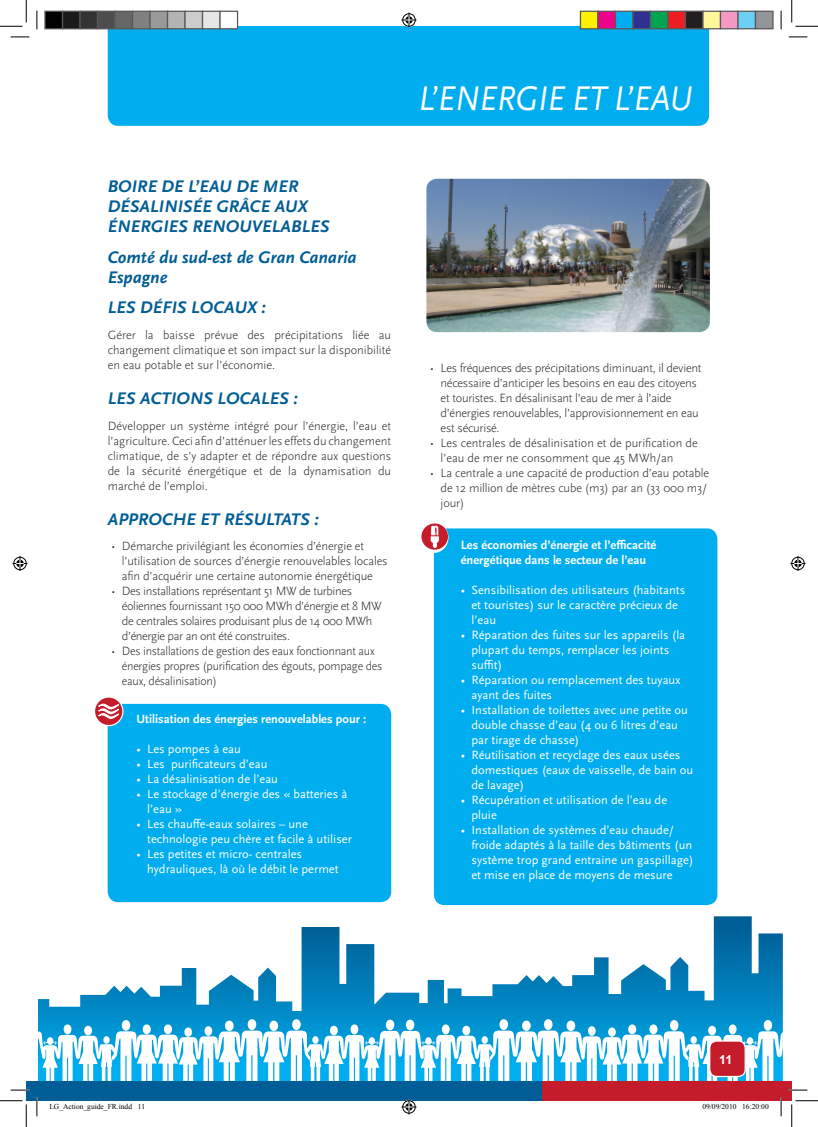
<style>
.page{position:relative;width:818px;height:1127px;background:#fff}
.page>*{position:absolute;margin:0;border:0;box-sizing:border-box;transform-origin:0 0}
.heading_1{font:italic 35.75px "Scala Sans Pro";letter-spacing:-.01em;color:#fff;scale:.91 1}
.heading_1-2{font:italic 700 17.5px/20px "Scala Sans Pro";letter-spacing:.01em;color:#005d95}
.t1{font:300 12.5px/15px "Scala Sans Pro";letter-spacing:-.02em;color:#231f20}
.text_box_content{font:12.5px/15px "Scala Sans Pro";color:#fff}
.text_box_content-2{font:700 12.5px/15px "Scala Sans Pro";color:#fff}
.t2{font:300 12.5px/15px "Scala Sans Pro";color:#231f20}
.t3{font:700 12.5px "Arial";color:#fff}
.t4{font:7.5px "Times New Roman";color:#000}
</style>
<div class="page">
<svg style="left:38px;top:916px;width:745px;height:102px"></svg>
<svg style="left:38px;top:1018px;width:745px;height:62px"></svg>
<div style="left:26px;top:1080px;width:516px;height:20px;background:#005d95"></div>
<div style="left:542px;top:1080px;width:250px;height:20px;background:#c51c2b"></div>
<div style="left:710px;top:1040px;width:35px;height:36px;background:#c51c2b;border-radius:7px"></div>
<div style="left:709px;top:1040px;width:37px;height:36px;border:1px solid #fff;border-radius:7px"></div>
<div style="left:108px;top:26px;width:601px;height:100px;background:#00aeef"></div>
<div style="left:108px;top:703px;width:283px;height:198px;background:#00aeef;border-radius:11px"></div>
<svg style="left:95px;top:697px;width:28px;height:28px"></svg>
<div style="left:94px;top:696px;width:29px;height:30px;border:1px solid #fff;border-radius:50%"></div>
<svg style="left:97px;top:701px;width:23px;height:19px"></svg>
<img style="left:426px;top:179px;width:284px;height:153px">
<div style="left:434px;top:528px;width:283px;height:376px;background:#00aeef;border-radius:11px"></div>
<svg style="left:419px;top:522px;width:29px;height:31px"></svg>
<div style="left:421px;top:523px;width:27px;height:26px;background:#c51c2b;border-radius:50%"></div>
<svg style="left:430px;top:524px;width:9px;height:24px"></svg>
<svg style="left:11px;top:36px;width:18px;height:2px"></svg>
<svg style="left:788px;top:36px;width:19px;height:2px"></svg>
<svg style="left:11px;top:1089px;width:18px;height:1px"></svg>
<svg style="left:788px;top:1089px;width:19px;height:1px"></svg>
<svg style="left:36px;top:11px;width:2px;height:18px"></svg>
<svg style="left:36px;top:1097px;width:2px;height:18px"></svg>
<svg style="left:780px;top:11px;width:2px;height:18px"></svg>
<svg style="left:780px;top:1097px;width:2px;height:18px"></svg>
<svg style="left:0;top:0;width:27px;height:27px"></svg>
<svg style="left:0;top:1100px;width:27px;height:26px"></svg>
<svg style="left:791px;top:0;width:27px;height:27px"></svg>
<svg style="left:791px;top:1100px;width:27px;height:26px"></svg>
<svg style="left:401px;top:13px;width:15px;height:15px"></svg>
<svg style="left:401px;top:1099px;width:15px;height:15px"></svg>
<svg style="left:13px;top:556px;width:15px;height:15px"></svg>
<svg style="left:790px;top:556px;width:15px;height:15px"></svg>
<div style="left:45px;top:11px;width:18px;height:18px;background:#000"></div>
<div style="left:44px;top:11px;width:19px;height:18px;border:1px solid #595959"></div>
<div style="left:63px;top:11px;width:17px;height:18px;background:#1a1a1a"></div>
<div style="left:62px;top:11px;width:19px;height:18px;border:1px solid #595959"></div>
<div style="left:80px;top:11px;width:18px;height:18px;background:#333"></div>
<div style="left:79px;top:11px;width:19px;height:18px;border:1px solid #595959"></div>
<div style="left:98px;top:11px;width:17px;height:18px;background:#4d4d4d"></div>
<div style="left:97px;top:11px;width:19px;height:18px;border:1px solid #595959"></div>
<div style="left:115px;top:11px;width:18px;height:18px;background:#666"></div>
<div style="left:114px;top:11px;width:19px;height:18px;border:1px solid #595959"></div>
<div style="left:133px;top:11px;width:17px;height:18px;background:#808080"></div>
<div style="left:132px;top:11px;width:19px;height:18px;border:1px solid #595959"></div>
<div style="left:150px;top:11px;width:18px;height:18px;background:#999"></div>
<div style="left:149px;top:11px;width:19px;height:18px;border:1px solid #595959"></div>
<div style="left:168px;top:11px;width:17px;height:18px;background:#b3b3b3"></div>
<div style="left:167px;top:11px;width:19px;height:18px;border:1px solid #595959"></div>
<div style="left:185px;top:11px;width:18px;height:18px;background:#ccc"></div>
<div style="left:184px;top:11px;width:19px;height:18px;border:1px solid #595959"></div>
<div style="left:203px;top:11px;width:17px;height:18px;background:#e6e6e6"></div>
<div style="left:202px;top:11px;width:19px;height:18px;border:1px solid #595959"></div>
<div style="left:220px;top:11px;width:18px;height:18px;background:#fff"></div>
<div style="left:219px;top:11px;width:19px;height:18px;border:1px solid #595959"></div>
<div style="left:580px;top:11px;width:18px;height:18px;background:#fff101"></div>
<div style="left:580px;top:11px;width:18px;height:18px;border:1px solid #595959"></div>
<div style="left:598px;top:11px;width:17px;height:18px;background:#ed028c"></div>
<div style="left:597px;top:11px;width:19px;height:18px;border:1px solid #595959"></div>
<div style="left:615px;top:11px;width:18px;height:18px;background:#00aeef"></div>
<div style="left:615px;top:11px;width:18px;height:18px;border:1px solid #595959"></div>
<div style="left:633px;top:11px;width:17px;height:18px;background:#2e3092"></div>
<div style="left:632px;top:11px;width:19px;height:18px;border:1px solid #595959"></div>
<div style="left:650px;top:11px;width:18px;height:18px;background:#00a54f"></div>
<div style="left:650px;top:11px;width:18px;height:18px;border:1px solid #595959"></div>
<div style="left:668px;top:11px;width:17px;height:18px;background:#ee1d23"></div>
<div style="left:667px;top:11px;width:19px;height:18px;border:1px solid #595959"></div>
<div style="left:685px;top:11px;width:18px;height:18px;background:#231f20"></div>
<div style="left:685px;top:11px;width:18px;height:18px;border:1px solid #595959"></div>
<div style="left:703px;top:11px;width:17px;height:18px;background:#fff79a"></div>
<div style="left:702px;top:11px;width:19px;height:18px;border:1px solid #595959"></div>
<div style="left:720px;top:11px;width:18px;height:18px;background:#f499c2"></div>
<div style="left:720px;top:11px;width:18px;height:18px;border:1px solid #595959"></div>
<div style="left:738px;top:11px;width:17px;height:18px;background:#6bcff6"></div>
<div style="left:737px;top:11px;width:19px;height:18px;border:1px solid #595959"></div>
<div style="left:755px;top:11px;width:18px;height:18px;background:#939598"></div>
<div style="left:755px;top:11px;width:18px;height:18px;border:1px solid #595959"></div>
<p class="heading_1-2" style="left:108px;top:176px;width:223px">BOIRE DE L’EAU DE MER<br>DÉSALINISÉE GRÂCE AUX<br>ÉNERGIES RENOUVELABLES</p>
<p class="heading_1-2" style="left:108px;top:247px;width:250px">Comté du sud-est de Gran Canaria<br>Espagne</p>
<p class="heading_1-2" style="left:108px;top:297px;width:160px">LES DÉFIS LOCAUX :</p>
<p class="t1" style="left:108px;top:327px;width:285px;text-align:justify">Gérer la baisse prévue des précipitations liée au changement climatique et son impact sur la disponibilité en eau potable et sur l’économie.</p>
<p class="heading_1-2" style="left:108px;top:388px;width:191px">LES ACTIONS LOCALES :</p>
<p class="t1" style="left:108px;top:418px;width:285px;text-align:justify">Développer un système intégré pour l’énergie, l’eau et l’agriculture. Ceci afin d’atténuer les effets du changement climatique, de s’y adapter et de répondre aux questions de la sécurité énergétique et de la dynamisation du marché de l’emploi.</p>
<p class="heading_1-2" style="left:108px;top:509px;width:212px">APPROCHE ET RÉSULTATS :</p>
<p class="t1" style="left:122px;top:538px;width:267px;text-indent:-11px">• Démarche privilégiant les économies d’énergie et l’utilisation de sources d’énergie renouvelables locales afin d’acquérir une certaine autonomie énergétique</p>
<p class="t1" style="left:122px;top:583px;width:261px;text-indent:-11px">• Des installations représentant 51 MW de turbines éoliennes fournissant 150 000 MWh d’énergie et 8 MW de centrales solaires produisant plus de 14 000 MWh d’énergie par an ont été construites.</p>
<p class="t1" style="left:122px;top:643px;width:262px;text-indent:-11px">• Des installations de gestion des eaux fonctionnant aux énergies propres (purification des égouts, pompage des eaux, désalinisation)</p>
<p class="text_box_content-2" style="left:137px;top:711px;width:231px">Utilisation des énergies renouvelables pour :</p>
<p class="text_box_content" style="left:137px;top:741px;width:106px">• Les pompes à eau</p>
<p class="text_box_content" style="left:137px;top:756px;width:132px">• Les purificateurs d’eau</p>
<p class="text_box_content" style="left:137px;top:771px;width:143px">• La désalinisation de l’eau</p>
<p class="text_box_content" style="left:147px;top:786px;width:202px;text-indent:-11px">• Le stockage d’énergie des « batteries à l’eau »</p>
<p class="text_box_content" style="left:147px;top:816px;width:206px;text-indent:-11px">• Les chauffe-eaux solaires – une technologie peu chère et facile à utiliser</p>
<p class="text_box_content" style="left:147px;top:846px;width:193px;text-indent:-11px">• Les petites et micro- centrales hydrauliques, là où le débit le permet</p>
<p class="heading_1" style="left:418px;top:78px;width:302px">L’ENERGIE ET L’EAU</p>
<p class="t1" style="left:441px;top:361px;width:262px;text-indent:-11px">• Les fréquences des précipitations diminuant, il devient nécessaire d’anticiper les besoins en eau des citoyens et touristes. En désalinisant l’eau de mer à l’aide d’énergies renouvelables, l’approvisionnement en eau est sécurisé.</p>
<p class="t2" style="left:441px;top:436px;width:259px;text-indent:-11px">• Les centrales de désalinisation et de purification de l’eau de mer ne consomment que 45 MWh/an</p>
<p class="t1" style="left:441px;top:466px;width:270px;text-indent:-11px">• La centrale a une capacité de production d’eau potable de 12 million de mètres cube (m3) par an (33 000 m3/ jour)</p>
<p class="text_box_content-2" style="left:461px;top:537px;width:197px">Les économies d’énergie et l’efficacité énergétique dans le secteur de l’eau</p>
<p class="text_box_content" style="left:471px;top:582px;width:215px;text-indent:-11px">• Sensibilisation des utilisateurs (habitants et touristes) sur le caractère précieux de l’eau</p>
<p class="text_box_content" style="left:471px;top:627px;width:215px;text-indent:-11px">• Réparation des fuites sur les appareils (la plupart du temps, remplacer les joints suffit)</p>
<p class="text_box_content" style="left:471px;top:672px;width:210px;text-indent:-11px">• Réparation ou remplacement des tuyaux ayant des fuites</p>
<p class="text_box_content" style="left:471px;top:702px;width:218px;text-indent:-11px">• Installation de toilettes avec une petite ou double chasse d’eau (4 ou 6 litres d’eau par tirage de chasse)</p>
<p class="text_box_content" style="left:471px;top:747px;width:223px;text-indent:-11px">• Réutilisation et recyclage des eaux usées domestiques (eaux de vaisselle, de bain ou de lavage)</p>
<p class="text_box_content" style="left:471px;top:792px;width:197px;text-indent:-11px">• Récupération et utilisation de l’eau de pluie</p>
<p class="text_box_content" style="left:471px;top:822px;width:224px;text-indent:-11px">• Installation de systèmes d’eau chaude/ froide adaptés à la taille des bâtiments (un système trop grand entraine un gaspillage) et mise en place de moyens de mesure</p>
<p class="t3" style="left:719px;top:1050px;width:15px">11</p>
<p class="t4" style="left:49px;top:1100px;width:97px">LG_Action_guide_FR.indd 11</p>
<p class="t4" style="left:702px;top:1100px;width:68px">09/09/2010 16:20:00</p>
</div>
